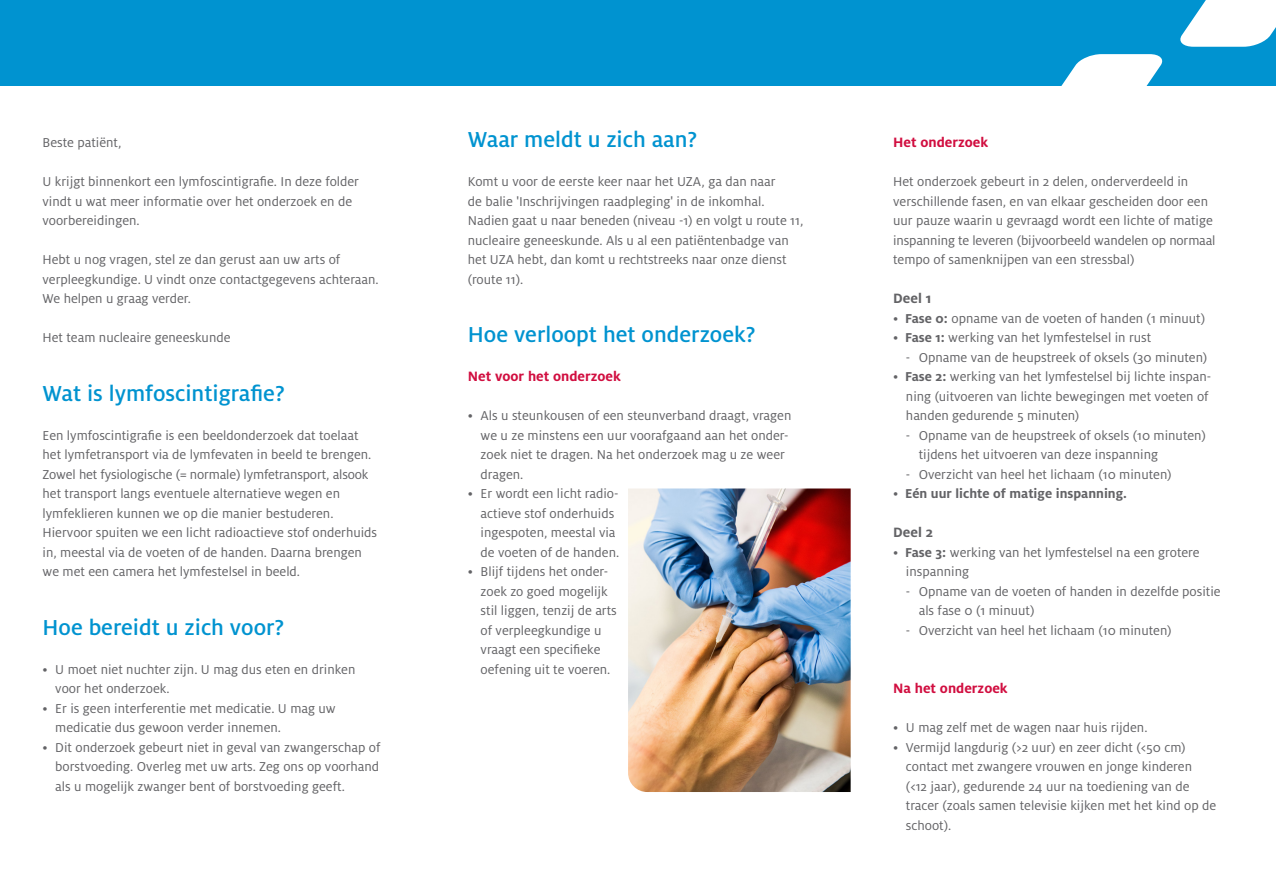
<style>
.page{position:relative;width:1276px;height:893px;background:#fff}
.page>*{position:absolute;margin:0;border:0;box-sizing:border-box;transform-origin:0 0}
._1_-_Hoofdtitel{font:500 24px "Milo OT";color:#0093d0}
._1_-_Ondertitel{font:700 15px "Milo OT";color:#d10e40}
._1_-_Kleine_titels{font:700 15px "Milo OT";color:#636366}
._2_-_Body{font:14.25px/19.5px "Milo OT";color:#636366}
.t1{font:700 14.25px "Milo OT";color:#636366}
.s1{font-weight:700}
.s2{font-weight:400}
</style>
<div class="page">
<div style="left:850px;top:0;width:426px;height:85px;background:#0093d0"></div>
<svg style="left:997px;top:54px;width:167px;height:32px"></svg>
<svg style="left:1180px;top:0;width:96px;height:47px;background:#d6edf7"></svg>
<div style="left:425px;top:0;width:425px;height:85px;background:#0093d0"></div>
<div style="left:0;top:0;width:425px;height:85px;background:#0093d0"></div>
<img style="left:628px;top:488px;width:222px;height:304px">
<p class="_2_-_Body" style="left:43px;top:133px;width:81px">Beste patiënt,</p>
<p class="_2_-_Body" style="left:43px;top:172px;width:318px">U krijgt binnenkort een lymfoscintigrafie. In deze folder vindt u wat meer informatie over het onderzoek en de voorbereidingen.</p>
<p class="_2_-_Body" style="left:43px;top:250px;width:299px">Hebt u nog vragen, stel ze dan gerust aan uw arts of</p>
<p class="_2_-_Body" style="left:43px;top:269px;width:338px">verpleegkundige. U vindt onze contactgegevens achteraan.</p>
<p class="_2_-_Body" style="left:43px;top:289px;width:150px">We helpen u graag verder.</p>
<p class="_2_-_Body" style="left:43px;top:328px;width:189px">Het team nucleaire geneeskunde</p>
<p class="_1_-_Hoofdtitel" style="left:43px;top:380px;width:244px">Wat is lymfoscintigrafie?</p>
<p class="_2_-_Body" style="left:43px;top:425px;width:330px">Een lymfoscintigrafie is een beeldonderzoek dat toelaat het lymfetransport via de lymfevaten in beeld te brengen.</p>
<p class="_2_-_Body" style="left:43px;top:464px;width:327px">Zowel het fysiologische (= normale) lymfetransport, alsook het transport langs eventuele alternatieve wegen en</p>
<p class="_2_-_Body" style="left:43px;top:503px;width:336px">lymfeklieren kunnen we op die manier bestuderen.<br>Hiervoor spuiten we een licht radioactieve stof onderhuids in, meestal via de voeten of de handen. Daarna brengen we met een camera het lymfestelsel in beeld.</p>
<p class="_1_-_Hoofdtitel" style="left:43px;top:614px;width:243px">Hoe bereidt u zich voor?</p>
<p class="_2_-_Body" style="left:55px;top:659px;width:302px;text-indent:-13px">• U moet niet nuchter zijn. U mag dus eten en drinken voor het onderzoek.</p>
<p class="_2_-_Body" style="left:55px;top:698px;width:282px;text-indent:-13px">• Er is geen interferentie met medicatie. U mag uw medicatie dus gewoon verder innemen.</p>
<p class="_2_-_Body" style="left:55px;top:737px;width:326px;text-align:justify;text-indent:-13px">• Dit onderzoek gebeurt niet in geval van zwangerschap of borstvoeding. Overleg met uw arts. Zeg ons op voorhand als u mogelijk zwanger bent of borstvoeding geeft.</p>
<p class="_1_-_Hoofdtitel" style="left:468px;top:126px;width:231px">Waar meldt u zich aan?</p>
<p class="_2_-_Body" style="left:468px;top:172px;width:309px">Komt u voor de eerste keer naar het UZA, ga dan naar</p>
<p class="_2_-_Body" style="left:468px;top:191px;width:337px">de balie 'Inschrijvingen raadpleging' in de inkomhal.<br>Nadien gaat u naar beneden (niveau -1) en volgt u route 11, nucleaire geneeskunde. Als u al een patiëntenbadge van het UZA hebt, dan komt u rechtstreeks naar onze dienst (route 11).</p>
<p class="_1_-_Hoofdtitel" style="left:468px;top:321px;width:289px">Hoe verloopt het onderzoek?</p>
<p class="_1_-_Ondertitel" style="left:468px;top:368px;width:154px">Net voor het onderzoek</p>
<p class="_2_-_Body" style="left:480px;top:406px;width:312px;text-indent:-13px">• Als u steunkousen of een steunverband draagt, vragen we u ze minstens een uur voorafgaand aan het onder&shy;zoek niet te dragen. Na het onderzoek mag u ze weer dragen.</p>
<p class="_2_-_Body" style="left:480px;top:484px;width:140px;text-indent:-13px">• Er wordt een licht radio&shy;actieve stof onderhuids ingespoten, meestal via de voeten of de handen.</p>
<p class="_2_-_Body" style="left:480px;top:562px;width:138px;text-indent:-13px">• Blijf tijdens het onder&shy;zoek zo goed mogelijk stil liggen, tenzij de arts of verpleegkundige u vraagt een specifieke oefening uit te voeren.</p>
<p class="_1_-_Ondertitel" style="left:893px;top:134px;width:96px">Het onderzoek</p>
<p class="_2_-_Body" style="left:893px;top:172px;width:297px">Het onderzoek gebeurt in 2 delen, onderverdeeld in</p>
<p class="_2_-_Body" style="left:893px;top:191px;width:324px">verschillende fasen, en van elkaar gescheiden door een uur pauze waarin u gevraagd wordt een lichte of matige inspanning te leveren (bijvoorbeeld wandelen op normaal tempo of samenknijpen van een stressbal)</p>
<p class="_1_-_Kleine_titels" style="left:893px;top:290px;width:40px">Deel 1</p>
<p class="_2_-_Body" style="left:893px;top:308px;width:313px">• <span class="s1">Fase 0:</span> opname van de voeten of handen (1 minuut)</p>
<p class="_2_-_Body" style="left:893px;top:328px;width:260px">• <span class="s1">Fase 1:</span> werking van het lymfestelsel in rust</p>
<p class="_2_-_Body" style="left:906px;top:347px;width:303px">- Opname van de heupstreek of oksels (30 minuten)</p>
<p class="_2_-_Body" style="left:906px;top:367px;width:307px;text-indent:-13px">• <span class="s1">Fase 2:</span> werking van het lymfestelsel bij lichte inspan&shy;ning (uitvoeren van lichte bewegingen met voeten of handen gedurende 5 minuten)</p>
<p class="_2_-_Body" style="left:918px;top:425px;width:289px;text-indent:-13px">- Opname van de heupstreek of oksels (10 minuten) tijdens het uitvoeren van deze inspanning</p>
<p class="_2_-_Body" style="left:906px;top:464px;width:267px">- Overzicht van heel het lichaam (10 minuten)</p>
<p class="t1" style="left:893px;top:486px;width:235px"><span class="s2">•</span> Eén uur lichte of matige inspanning.</p>
<p class="_1_-_Kleine_titels" style="left:893px;top:524px;width:41px">Deel 2</p>
<p class="_2_-_Body" style="left:906px;top:542px;width:295px;text-indent:-13px">• <span class="s1">Fase 3:</span> werking van het lymfestelsel na een grotere inspanning</p>
<p class="_2_-_Body" style="left:918px;top:581px;width:303px;text-indent:-13px">- Opname van de voeten of handen in dezelfde positie als fase 0 (1 minuut)</p>
<p class="_2_-_Body" style="left:906px;top:620px;width:267px">- Overzicht van heel het lichaam (10 minuten)</p>
<p class="_1_-_Ondertitel" style="left:893px;top:680px;width:116px">Na het onderzoek</p>
<p class="_2_-_Body" style="left:893px;top:718px;width:256px">• U mag zelf met de wagen naar huis rijden.</p>
<p class="_2_-_Body" style="left:906px;top:737px;width:312px;text-indent:-13px">• Vermijd langdurig (&gt;2 uur) en zeer dicht (&lt;50 cm) contact met zwangere vrouwen en jonge kinderen (&lt;12 jaar), gedurende 24 uur na toediening van de tracer (zoals samen televisie kijken met het kind op de schoot).</p>
</div>
